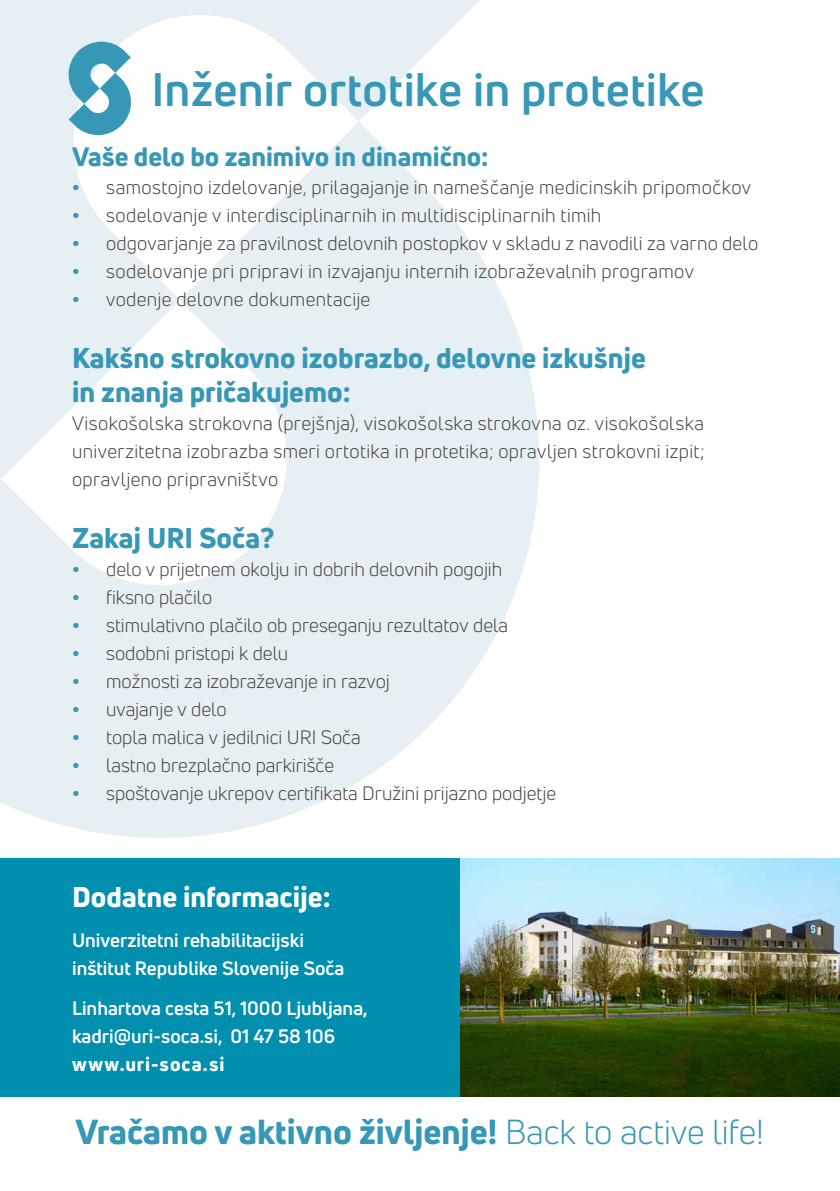
<style>
.page{position:relative;width:840px;height:1191px;background:#fff}
.page>*{position:absolute;margin:0;border:0;box-sizing:border-box;transform-origin:0 0}
.t1{font:700 46px "Uni Neue";letter-spacing:.005em;color:#3697b6}
.t2{font:800 34px "Uni Neue";color:#3697b6}
.t3{font:800 28px/34px "Uni Neue";color:#3697b6}
.t4{font:800 28px "Uni Neue";color:#fff}
.t5{font:800 26px "Uni Neue";color:#3697b6}
.t6{font:19px/28px "Uni Neue";letter-spacing:.01em;color:#414042;text-align:justify}
.t7{font:700 19px/28px "Uni Neue";color:#fff}
.t8{font:800 19px "Uni Neue";letter-spacing:.055em;color:#fff}
.s1{font-weight:800;color:#3697b6}
.s2{font-weight:400}
</style>
<div class="page">
<svg style="left:0;top:0;width:480px;height:121px;fill:#e6eff3"></svg>
<svg style="left:0;top:121px;width:539px;height:717px;fill:#e6eff3"></svg>
<div style="left:0;top:858px;width:471px;height:238px;background:#008faf"></div>
<img style="left:460px;top:858px;width:379px;height:238px">
<svg style="left:65px;top:42px;width:69px;height:93px"></svg>
<h1 class="t1" style="left:151px;top:61px;width:554px">Inženir ortotike in protetike</h1>
<h3 class="t5" style="left:72px;top:139px;width:417px">Vaše delo bo zanimivo in dinamično:</h3>
<p class="t6" style="left:72px;top:173px;width:680px"><span class="s1">•</span> samostojno izdelovanje, prilagajanje in nameščanje medicinskih pripomočkov</p>
<p class="t6" style="left:72px;top:201px;width:530px"><span class="s1">•</span> sodelovanje v interdisciplinarnih in multidisciplinarnih timih</p>
<p class="t6" style="left:72px;top:229px;width:687px"><span class="s1">•</span> odgovarjanje za pravilnost delovnih postopkov v skladu z navodili za varno delo</p>
<p class="t6" style="left:72px;top:257px;width:623px"><span class="s1">•</span> sodelovanje pri pripravi in izvajanju internih izobraževalnih programov</p>
<p class="t6" style="left:72px;top:285px;width:299px"><span class="s1">•</span> vodenje delovne dokumentacije</p>
<h3 class="t3" style="left:72px;top:340px;width:575px">Kakšno strokovno izobrazbo, delovne izkušnje in znanja pričakujemo:</h3>
<p class="t6" style="left:72px;top:409px;width:633px">Visokošolska strokovna (prejšnja), visokošolska strokovna oz. visokošolska univerzitetna izobrazba smeri ortotika in protetika; opravljen strokovni izpit; opravljeno pripravništvo</p>
<h3 class="t3" style="left:72px;top:520px;width:204px">Zakaj URI Soča?</h3>
<p class="t6" style="left:72px;top:555px;width:431px"><span class="s1">•</span> delo v prijetnem okolju in dobrih delovnih pogojih</p>
<p class="t6" style="left:72px;top:583px;width:142px"><span class="s1">•</span> fiksno plačilo</p>
<p class="t6" style="left:72px;top:611px;width:437px"><span class="s1">•</span> stimulativno plačilo ob preseganju rezultatov dela</p>
<p class="t6" style="left:72px;top:639px;width:218px"><span class="s1">•</span> sodobni pristopi k delu</p>
<p class="t6" style="left:72px;top:667px;width:319px"><span class="s1">•</span> možnosti za izobraževanje in razvoj</p>
<p class="t6" style="left:72px;top:695px;width:156px"><span class="s1">•</span> uvajanje v delo</p>
<p class="t6" style="left:72px;top:723px;width:290px"><span class="s1">•</span> topla malica v jedilnici URI Soča</p>
<p class="t6" style="left:72px;top:751px;width:263px"><span class="s1">•</span> lastno brezplačno parkirišče</p>
<p class="t6" style="left:72px;top:779px;width:485px"><span class="s1">•</span> spoštovanje ukrepov certifikata Družini prijazno podjetje</p>
<h3 class="t4" style="left:72px;top:877px;width:260px">Dodatne informacije:</h3>
<p class="t7" style="left:72px;top:925px;width:274px">Univerzitetni rehabilitacijski inštitut Republike Slovenije Soča</p>
<p class="t7" style="left:72px;top:993px;width:297px">Linhartova cesta 51, 1000 Ljubljana, kadri@uri-soca.si, 01 47 58 106</p>
<p class="t8" style="left:72px;top:1051px;width:154px">www.uri-soca.si</p>
<h2 class="t2" style="left:75px;top:1108px;width:689px">Vračamo v aktivno življenje! <span class="s2">Back to active life!</span></h2>
</div>
